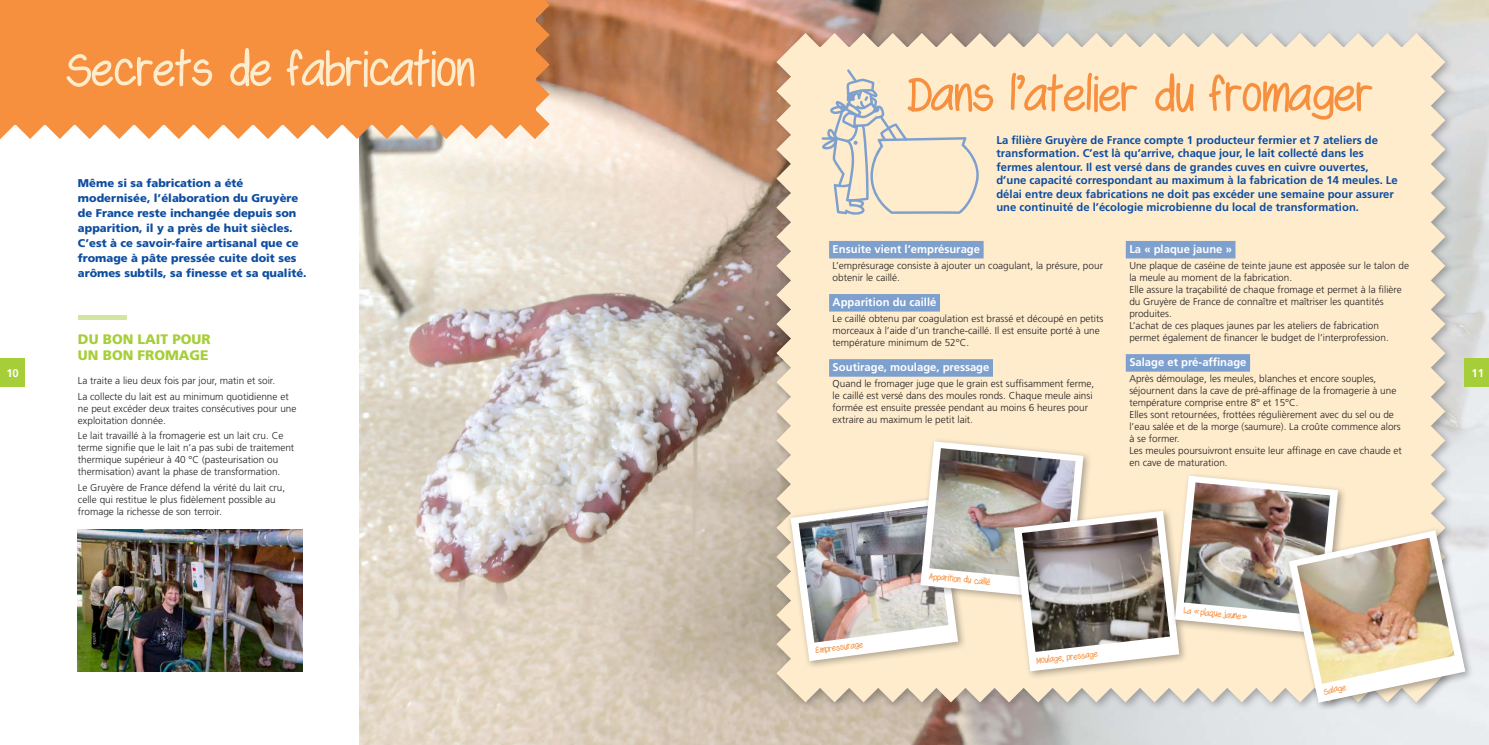
<style>
.page{position:relative;width:1489px;height:745px;background:#fff}
.page>*{position:absolute;margin:0;border:0;box-sizing:border-box;transform-origin:0 0}
.t1{font:51.75px "Swagger";letter-spacing:.01em;color:#f6903f}
.t2{font:51.75px "Swagger";letter-spacing:.01em;color:#feeccd}
.t3{font:900 13.75px/16.5px "Frutiger LT Std";color:#a6ce39}
.t4{font:700 11.25px/13.5px "Frutiger LT Std";color:#0d4da1}
.t5{font:900 11.25px/15px "Frutiger LT Std";color:#0d4da1}
.t6{font:700 11.25px "Frutiger LT Std";color:#fff}
.t7{font:300 10px/12px "Frutiger LT Std";color:#231f20}
.t8{font:9.75px "Swagger";color:#f6903f}
</style>
<div class="page">
<img style="left:1096px;top:0;width:392px;height:744px">
<img style="left:360px;top:0;width:736px;height:744px">
<div style="left:772px;top:29px;width:682px;height:682px;background:#231f20;opacity:.34"></div>
<hr style="left:78px;top:315px;width:48px;height:4px;background:#d4e5a2">
<div style="left:1284px;top:526px;width:189px;height:185px;background:#231f20;opacity:.37"></div>
<svg style="left:776px;top:33px;width:689px;height:669px;background:#e6d8c3"></svg>
<img style="left:1296px;top:537px;width:158px;height:146px">
<img style="left:78px;top:529px;width:224px;height:141px">
<div style="left:0;top:0;width:549px;height:139px;background:#f6903f"></div>
<div style="left:0;top:358px;width:24px;height:28px;background:#a6ce39"></div>
<div style="left:1464px;top:358px;width:24px;height:28px;background:#a6ce39"></div>
<h1 class="t2" style="left:66px;top:43px;width:408px">Secrets de fabrication</h1>
<h1 class="t1" style="left:908px;top:68px;width:464px">Dans l’atelier du fromager</h1>
<p class="t4" style="left:996px;top:133px;width:403px">La filière Gruyère de France compte 1 producteur fermier et 7 ateliers de transformation. C’est là qu’arrive, chaque jour, le lait collecté dans les fermes alentour. Il est versé dans de grandes cuves en cuivre ouvertes, d’une capacité correspondant au maximum à la fabrication de 14 meules. Le délai entre deux fabrications ne doit pas excéder une semaine pour assurer une continuité de l’écologie microbienne du local de transformation.</p>
<p class="t5" style="left:78px;top:175px;width:230px">Même si sa fabrication a été modernisée, l’élaboration du Gruyère de France reste inchangée depuis son apparition, il y a près de huit siècles.<br>C’est à ce savoir-faire artisanal que ce fromage à pâte pressée cuite doit ses arômes subtils, sa finesse et sa qualité.</p>
<p class="t6" style="left:832px;top:242px;width:149px">Ensuite vient l’emprésurage</p>
<p class="t7" style="left:832px;top:259px;width:272px">L’emprésurage consiste à ajouter un coagulant, la présure, pour obtenir le caillé.</p>
<p class="t6" style="left:832px;top:295px;width:105px">Apparition du caillé</p>
<p class="t7" style="left:832px;top:312px;width:272px">Le caillé obtenu par coagulation est brassé et découpé en petits morceaux à l’aide d’un tranche-caillé. Il est ensuite porté à une température minimum de 52°C.</p>
<p class="t6" style="left:832px;top:360px;width:158px">Soutirage, moulage, pressage</p>
<p class="t7" style="left:832px;top:377px;width:263px">Quand le fromager juge que le grain est suffisamment ferme, le caillé est versé dans des moules ronds. Chaque meule ainsi formée est ensuite pressée pendant au moins 6 heures pour extraire au maximum le petit lait.</p>
<p class="t6" style="left:1129px;top:242px;width:104px">La « plaque jaune »</p>
<p class="t7" style="left:1129px;top:259px;width:281px">Une plaque de caséine de teinte jaune est apposée sur le talon de la meule au moment de la fabrication.<br>Elle assure la traçabilité de chaque fromage et permet à la filière du Gruyère de France de connaître et maîtriser les quantités produites.<br>L’achat de ces plaques jaunes par les ateliers de fabrication permet également de financer le budget de l’interprofession.</p>
<p class="t6" style="left:1129px;top:355px;width:119px">Salage et pré-affinage</p>
<p class="t7" style="left:1129px;top:372px;width:274px">Après démoulage, les meules, blanches et encore souples, séjournent dans la cave de pré-affinage de la fromagerie à une température comprise entre 8° et 15°C.<br>Elles sont retournées, frottées régulièrement avec du sel ou de l’eau salée et de la morge (saumure). La croûte commence alors à se former.<br>Les meules poursuivront ensuite leur affinage en cave chaude et en cave de maturation.</p>
<h2 class="t3" style="left:78px;top:330px;width:134px">DU BON LAIT POUR<br>UN BON FROMAGE</h2>
<p class="t7" style="left:78px;top:373px;width:212px;line-height:15.5px">La traite a lieu deux fois par jour, matin et soir.<br>La collecte du lait est au minimum quotidienne et</p>
<p class="t7" style="left:78px;top:402px;width:220px">ne peut excéder deux traites consécutives pour une exploitation donnée.</p>
<p class="t7" style="left:78px;top:429px;width:218px">Le lait travaillé à la fromagerie est un lait cru. Ce terme signifie que le lait n’a pas subi de traitement thermique supérieur à 40 °C (pasteurisation ou thermisation) avant la phase de transformation.</p>
<p class="t7" style="left:78px;top:481px;width:209px">Le Gruyère de France défend la vérité du lait cru, celle qui restitue le plus fidèlement possible au fromage la richesse de son terroir.</p>
<p class="t6" style="left:6px;top:366px;width:14px">10</p>
<p class="t6" style="left:1471px;top:366px;width:14px">11</p>
<p class="t8" style="left:815px;top:645px;width:49px;rotate:-7deg">Empressurage</p>
<p class="t8" style="left:929px;top:570px;width:63px;rotate:6deg">Apparition du caillé</p>
<p class="t8" style="left:1036px;top:655px;width:63px;rotate:-6deg">Moulage, pressage</p>
<p class="t8" style="left:1183px;top:604px;width:65px;rotate:6deg">La «plaque jaune»</p>
<p class="t8" style="left:1322px;top:686px;width:24px;rotate:-12deg">Salage</p>
</div>
